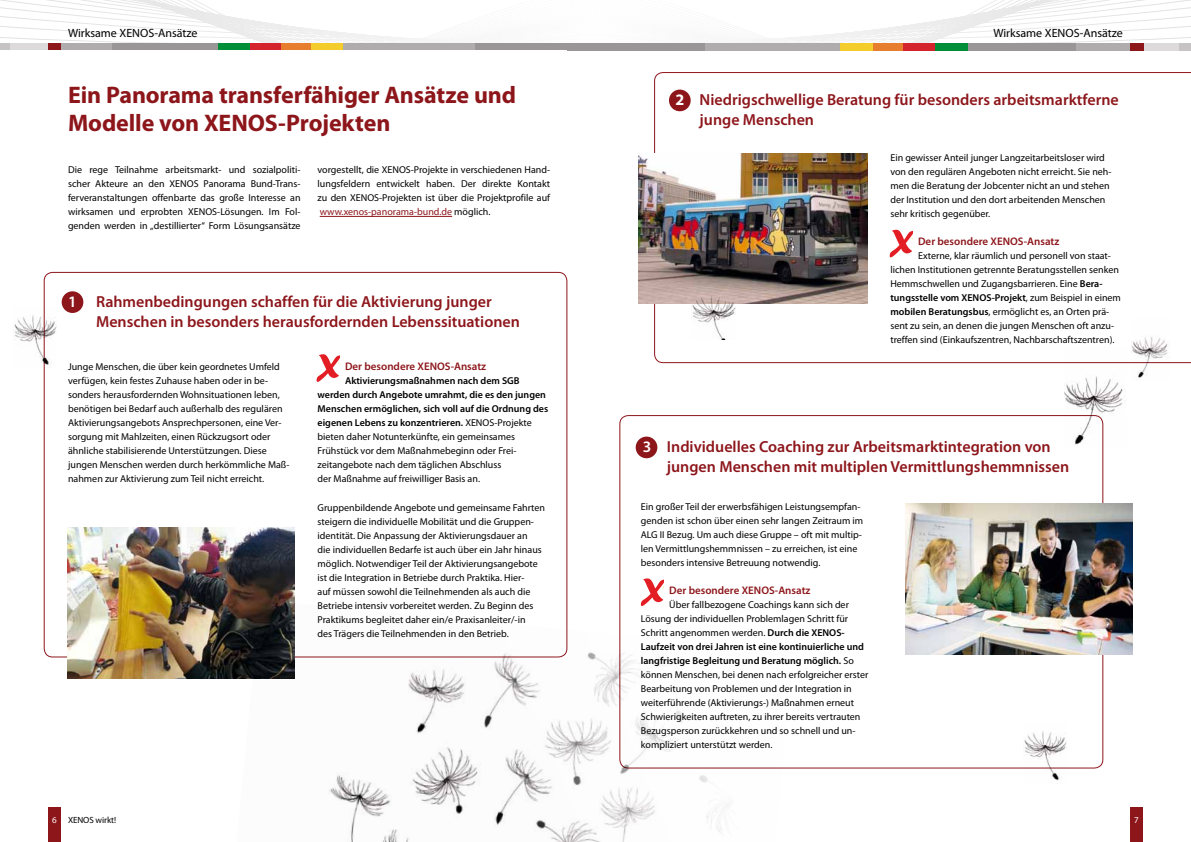
<style>
.page{position:relative;width:1191px;height:842px;background:#fff}
.page>*{position:absolute;margin:0;border:0;box-sizing:border-box;transform-origin:0 0}
.t1{font:700 24px/28px "Myriad Pro";letter-spacing:-.005em;color:#8d161b}
.t2{font:600 16px/20px "Myriad Pro";color:#8d161b}
.t3{font:12px "Myriad Pro";color:#000}
.t4{font:600 11px "Myriad Pro";color:#8d161b}
.t5{font:10px/14px "Myriad Pro";color:#000}
.t6{font:9px "Myriad Pro";letter-spacing:-.01em;color:#000}
.t7{font:9px "Myriad Pro";color:#fff}
.s1{color:#8d161b}
.s2{color:#fff}
.s3{font-weight:600}
.s4{font-weight:700;color:#fff}
</style>
<div class="page">
<svg style="left:0;top:0;width:1191px;height:43px"></svg>
<div style="left:48px;top:807px;width:13px;height:35px;background:#8d161b"></div>
<div style="left:1130px;top:807px;width:12px;height:35px;background:#8d161b"></div>
<div style="left:473px;top:43px;width:137px;height:7px;background:#9a9597"></div>
<div style="left:110px;top:43px;width:111px;height:7px;background:#9a9597"></div>
<div style="left:342px;top:43px;width:133px;height:7px;background:#b0acad"></div>
<div style="left:51px;top:43px;width:61px;height:7px;background:#b0acad"></div>
<div style="left:0;top:43px;width:12px;height:7px;background:#c6c3c4"></div>
<div style="left:10px;top:43px;width:38px;height:7px;background:#dddadb"></div>
<div style="left:280px;top:43px;width:31px;height:7px;background:#e77e2d"></div>
<div style="left:249px;top:43px;width:32px;height:7px;background:#d5232e"></div>
<div style="left:218px;top:43px;width:32px;height:7px;background:#008f38"></div>
<div style="left:311px;top:43px;width:32px;height:7px;background:#f4cd2d"></div>
<div style="left:48px;top:43px;width:13px;height:7px;background:#8d161b"></div>
<div style="left:567px;top:43px;width:140px;height:7px;background:#9a9597"></div>
<div style="left:964px;top:43px;width:113px;height:7px;background:#9a9597"></div>
<div style="left:705px;top:43px;width:136px;height:7px;background:#b0acad"></div>
<div style="left:1076px;top:43px;width:76px;height:7px;background:#b0acad"></div>
<div style="left:1178px;top:43px;width:13px;height:7px;background:#c6c3c4"></div>
<div style="left:1142px;top:43px;width:36px;height:7px;background:#dddadb"></div>
<div style="left:872px;top:43px;width:32px;height:7px;background:#e77e2d"></div>
<div style="left:904px;top:43px;width:32px;height:7px;background:#d5232e"></div>
<div style="left:935px;top:43px;width:32px;height:7px;background:#008f38"></div>
<div style="left:840px;top:43px;width:32px;height:7px;background:#f4cd2d"></div>
<div style="left:1130px;top:43px;width:13px;height:7px;background:#8d161b"></div>
<img style="left:236px;top:600px;width:558px;height:242px">
<div style="left:635px;top:437px;width:22px;height:21px;background:#8d161b;border-radius:50%"></div>
<div style="left:62px;top:291px;width:21px;height:22px;background:#8d161b;border-radius:50%"></div>
<img style="left:1064px;top:363px;width:62px;height:84px">
<hr style="left:320px;top:216px;width:132px;height:1px;background:#8d161b">
<svg style="left:316px;top:354px;width:23px;height:28px"></svg>
<img style="left:68px;top:528px;width:227px;height:150px">
<img style="left:905px;top:504px;width:227px;height:150px">
<svg style="left:654px;top:72px;width:537px;height:291px"></svg>
<img style="left:638px;top:153px;width:230px;height:150px">
<img style="left:692px;top:287px;width:43px;height:52px">
<img style="left:1131px;top:319px;width:38px;height:59px">
<img style="left:1023px;top:731px;width:43px;height:49px">
<svg style="left:641px;top:578px;width:22px;height:28px"></svg>
<svg style="left:889px;top:230px;width:23px;height:27px"></svg>
<img style="left:14px;top:307px;width:43px;height:60px">
<p class="t3" style="left:68px;top:26px;width:131px">Wirksame XENOS-Ansätze</p>
<h1 class="t1" style="left:68px;top:80px;width:449px">Ein Panorama transferfähiger Ansätze und<br>Modelle von XENOS-Projekten</h1>
<p class="t5" style="left:68px;top:163px;width:234px;text-align:justify">Die rege Teilnahme arbeitsmarkt- und sozialpoliti&shy;scher Akteure an den XENOS Panorama Bund-Trans&shy;ferveranstaltungen offenbarte das große Interesse an wirksamen und erprobten XENOS-Lösungen. Im Fol&shy;genden werden in „destillierter“ Form Lösungsansätze</p>
<p class="t5" style="left:317px;top:163px;width:234px;text-align:justify">vorgestellt, die XENOS-Projekte in verschiedenen Hand&shy;lungsfeldern entwickelt haben. Der direkte Kontakt zu den XENOS-Projekten ist über die Projektprofile auf <span class="s1">www.xenos-panorama-bund.de</span> möglich.</p>
<h2 class="t2" style="left:96px;top:291px;width:425px;text-indent:-28px"><span class="s2">1</span> Rahmenbedingungen schaffen für die Aktivierung junger<br>Menschen in besonders herausfordernden Lebenssituationen</h2>
<p class="t5" style="left:68px;top:360px;width:223px">Junge Menschen, die über kein geordnetes Umfeld verfügen, kein festes Zuhause haben oder in be&shy;sonders herausfordernden Wohnsituationen leben, benötigen bei Bedarf auch außerhalb des regulären Aktivierungsangebots Ansprechpersonen, eine Ver&shy;sorgung mit Mahlzeiten, einen Rückzugsort oder ähnliche stabilisierende Unterstützungen. Diese jungen Menschen werden durch herkömmliche Maß&shy;nahmen zur Aktivierung zum Teil nicht erreicht.</p>
<p class="t4" style="left:345px;top:360px;width:143px">Der besondere XENOS-Ansatz</p>
<p class="t5" style="left:317px;top:374px;width:232px;text-indent:27px"><span class="s3">Aktivierungsmaßnahmen nach dem SGB werden durch Angebote umrahmt, die es den jungen Menschen ermöglichen, sich voll auf die Ordnung des eigenen Lebens zu konzentrieren.</span> XENOS-Projekte bieten daher Notunterkünfte, ein gemeinsames Frühstück vor dem Maßnahmebeginn oder Frei&shy;zeitangebote nach dem täglichen Abschluss<br>der Maßnahme auf freiwilliger Basis an.</p>
<p class="t5" style="left:317px;top:500px;width:229px">Gruppenbildende Angebote und gemeinsame Fahrten steigern die individuelle Mobilität und die Gruppen&shy;identität. Die Anpassung der Aktivierungsdauer an<br>die individuellen Bedarfe ist auch über ein Jahr hinaus möglich. Notwendiger Teil der Aktivierungsangebote ist die Integration in Betriebe durch Praktika. Hier-<br>auf müssen sowohl die Teilnehmenden als auch die Betriebe intensiv vorbereitet werden. Zu Beginn des Praktikums begleitet daher ein/e Praxisanleiter/-in<br>des Trägers die Teilnehmenden in den Betrieb.</p>
<p class="t3" style="left:993px;top:26px;width:131px">Wirksame XENOS-Ansätze</p>
<h2 class="t2" style="left:699px;top:89px;width:421px;text-indent:-24px"><span class="s4">2</span> Niedrigschwellige Beratung für besonders arbeitsmarktferne junge Menschen</h2>
<p class="t5" style="left:890px;top:151px;width:223px">Ein gewisser Anteil junger Langzeitarbeitsloser wird von den regulären Angeboten nicht erreicht. Sie neh&shy;men die Beratung der Jobcenter nicht an und stehen der Institution und den dort arbeitenden Menschen sehr kritisch gegenüber.</p>
<p class="t4" style="left:918px;top:235px;width:143px">Der besondere XENOS-Ansatz</p>
<p class="t5" style="left:890px;top:249px;width:232px;text-indent:28px">Externe, klar räumlich und personell von staat&shy;lichen Institutionen getrennte Beratungsstellen senken Hemmschwellen und Zugangsbarrieren. Eine <span class="s3">Bera&shy;tungsstelle vom XENOS-Projekt</span>, zum Beispiel in einem <span class="s3">mobilen Beratungsbus</span>, ermöglicht es, an Orten prä&shy;sent zu sein, an denen die jungen Menschen oft anzu&shy;treffen sind (Einkaufszentren, Nachbarschaftszentren).</p>
<h2 class="t2" style="left:667px;top:436px;width:404px;text-indent:-24px"><span class="s2">3</span> Individuelles Coaching zur Arbeitsmarktintegration von jungen Menschen mit multiplen Vermittlungshemmnissen</h2>
<p class="t5" style="left:641px;top:500px;width:224px">Ein großer Teil der erwerbsfähigen Leistungsempfan&shy;genden ist schon über einen sehr langen Zeitraum im ALG II Bezug. Um auch diese Gruppe – oft mit multip&shy;len Vermittlungshemmnissen – zu erreichen, ist eine besonders intensive Betreuung notwendig.</p>
<p class="t4" style="left:669px;top:584px;width:143px">Der besondere XENOS-Ansatz</p>
<p class="t5" style="left:641px;top:598px;width:229px;text-indent:28px">Über fallbezogene Coachings kann sich der Lösung der individuellen Problemlagen Schritt für Schritt angenommen werden. <span class="s3">Durch die XENOS-Laufzeit von drei Jahren ist eine kontinuierliche und langfristige Begleitung und Beratung möglich.</span> So können Menschen, bei denen nach erfolgreicher erster Bearbeitung von Problemen und der Integration in weiterführende (Aktivierungs-) Maßnahmen erneut Schwierigkeiten auftreten, zu ihrer bereits vertrauten Bezugsperson zurückkehren und so schnell und un&shy;kompliziert unterstützt werden.</p>
<p class="t6" style="left:52px;top:814px;width:65px"><span class="s2">6</span> XENOS wirkt!</p>
<p class="t7" style="left:1134px;top:814px;width:6px">7</p>
</div>
